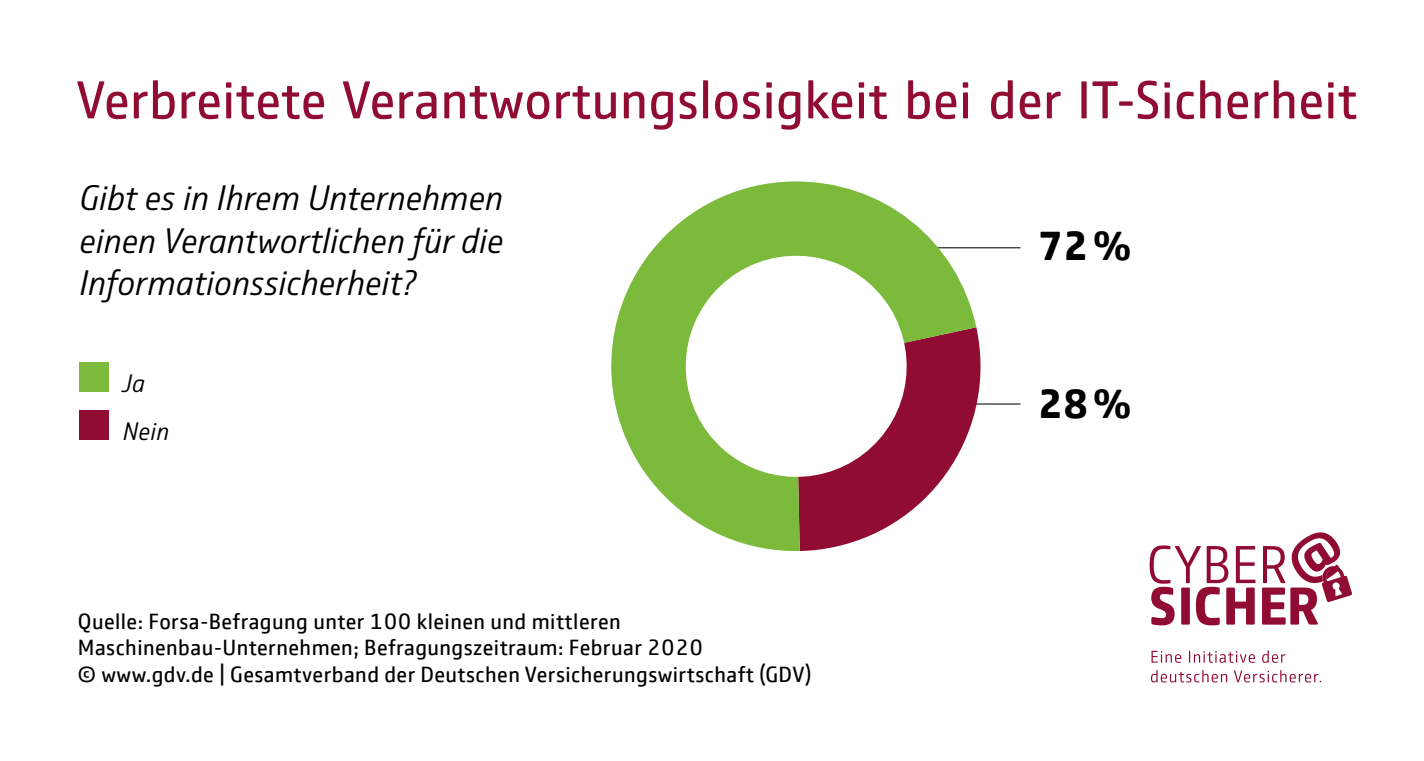
<style>
.page{position:relative;width:1424px;height:761px;background:#fff}
.page>*{position:absolute;margin:0;border:0;box-sizing:border-box;transform-origin:0 0}
.t1{font:55.3px "GD Vtype";letter-spacing:.01em;color:#910c32}
.t2{font:700 42px "GD Vtype";color:#000}
.t3{font:italic 300 36.75px/42px "GD Vtype";color:#000;text-align:justify}
.t4{font:italic 300 26.25px/47.9px "GD Vtype";letter-spacing:.01em;color:#000}
.t5{font:22.75px/26.2px "GD Vtype";letter-spacing:.02em;color:#000}
</style>
<div class="page">
<div style="left:79px;top:362px;width:30px;height:30px;background:#7cba3b"></div>
<div style="left:79px;top:410px;width:30px;height:30px;background:#910c32"></div>
<svg style="left:1151px;top:670px;width:170px;height:12px"></svg>
<svg style="left:1151px;top:650px;width:134px;height:12px"></svg>
<svg style="left:1149px;top:545px;width:106px;height:80px"></svg>
<svg style="left:1262px;top:532px;width:90px;height:92px"></svg>
<hr style="left:964px;top:403px;width:56px;height:1px;background:#000">
<hr style="left:879px;top:247px;width:141px;height:1px;background:#000">
<svg style="left:976px;top:327px;width:22px;height:80px"></svg>
<svg style="left:611px;top:181px;width:365px;height:370px"></svg>
<svg style="left:673px;top:243px;width:246px;height:246px"></svg>
<h1 class="t1" style="left:76px;top:61px;width:1282px">Verbreitete Verantwortungslosigkeit bei der IT-Sicherheit</h1>
<h3 class="t3" style="left:79px;top:175px;width:426px">Gibt es in Ihrem Unternehmen einen Verantwortlichen für die Informationssicherheit?</h3>
<p class="t4" style="left:122px;top:358px;width:49px">Ja<br>Nein</p>
<p class="t5" style="left:78px;top:607px;width:735px">Quelle: Forsa-Befragung unter 100 kleinen und mittleren<br>Maschinenbau-Unternehmen; Befragungszeitraum: Februar 2020<br>© www.gdv.de | Gesamtverband der Deutschen Versicherungswirtschaft (GDV)</p>
<h2 class="t2" style="left:1038px;top:217px;width:95px">72 %</h2>
<h2 class="t2" style="left:1038px;top:374px;width:95px">28 %</h2>
</div>
